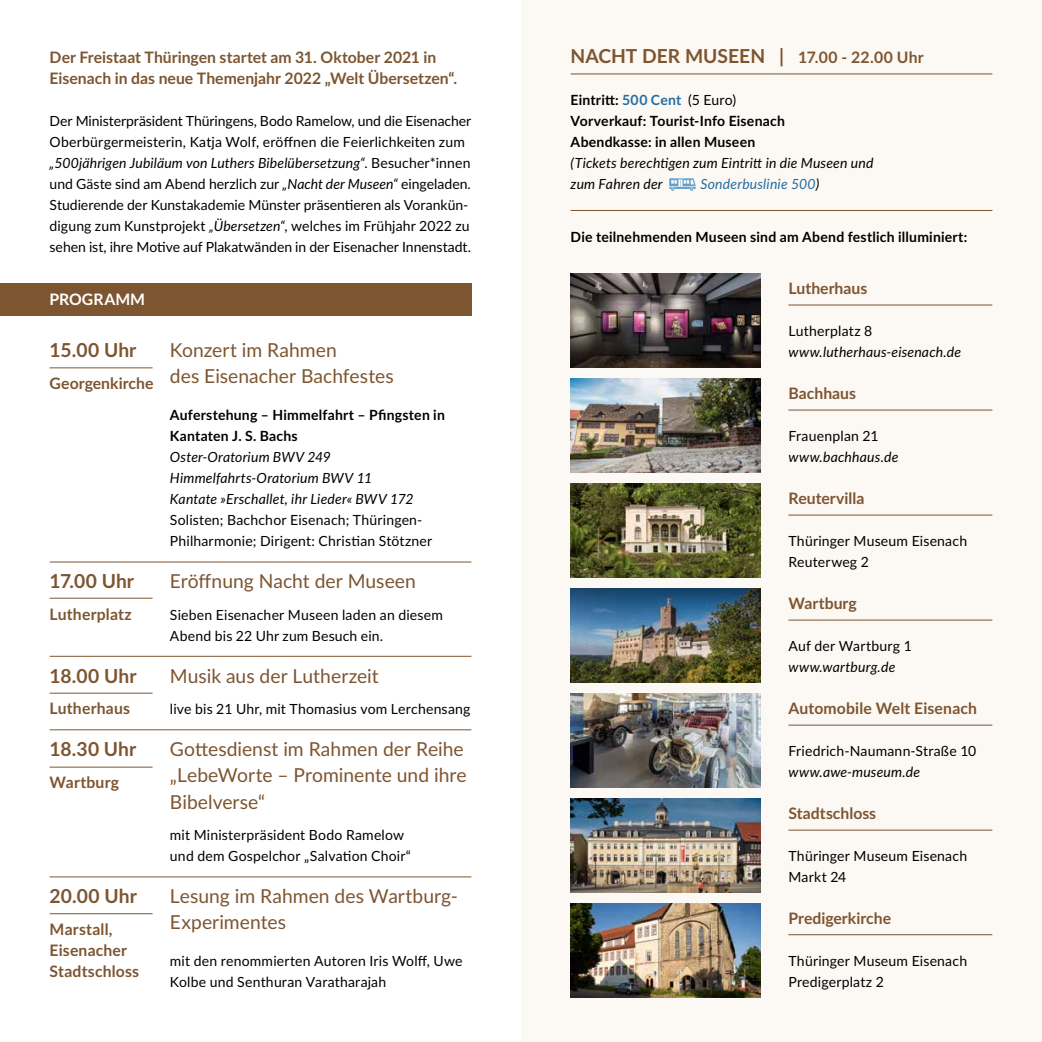
<style>
.page{position:relative;width:1042px;height:1042px;background:#fff}
.page>*{position:absolute;margin:0;border:0;box-sizing:border-box;transform-origin:0 0}
.t1{font:19.25px/26.2px "Lato";color:#7d5531}
.t2{font:700 19.25px "Lato";letter-spacing:.005em;color:#7d5531}
.t3{font:700 15.75px/21px "Lato";letter-spacing:.005em;color:#7d5531}
.t4{font:700 15.75px "Lato";letter-spacing:.005em;color:#fff}
.t5{font:14px/21px "Lato";letter-spacing:.01em;color:#000}
.t6{font:italic 14px/21px "Lato";letter-spacing:.015em;color:#000}
.t7{font:700 14px/21px "Lato";letter-spacing:.015em;color:#000}
.t8{font:italic 14px "Lato";letter-spacing:.015em;color:#256da1}
.s1{font-style:italic}
.s2{font-size:15.75px}
.s3{color:#256da1}
.s4{font-weight:400}
.s5{color:#000}
</style>
<div class="page">
<div style="left:0;top:284px;width:471px;height:32px;background:#7d5531"></div>
<div style="left:521px;top:0;width:521px;height:1042px;background:#fcf8f3"></div>
<hr style="left:50px;top:561px;width:421px;height:1px;background:#7d5531">
<hr style="left:50px;top:656px;width:421px;height:1px;background:#7d5531">
<hr style="left:570px;top:210px;width:422px;height:1px;background:#7d5531">
<hr style="left:570px;top:74px;width:422px;height:1px;background:#7d5531">
<hr style="left:50px;top:729px;width:421px;height:1px;background:#7d5531">
<hr style="left:50px;top:876px;width:421px;height:1px;background:#7d5531">
<hr style="left:50px;top:367px;width:103px;height:1px;background:#7d5531">
<hr style="left:788px;top:305px;width:204px;height:1px;background:#7d5531">
<hr style="left:788px;top:515px;width:204px;height:1px;background:#7d5531">
<hr style="left:788px;top:725px;width:204px;height:1px;background:#7d5531">
<hr style="left:788px;top:410px;width:204px;height:1px;background:#7d5531">
<hr style="left:788px;top:620px;width:204px;height:1px;background:#7d5531">
<hr style="left:788px;top:830px;width:204px;height:1px;background:#7d5531">
<hr style="left:788px;top:934px;width:204px;height:1px;background:#7d5531">
<hr style="left:50px;top:598px;width:103px;height:1px;background:#7d5531">
<hr style="left:50px;top:767px;width:103px;height:1px;background:#7d5531">
<hr style="left:50px;top:693px;width:103px;height:1px;background:#7d5531">
<hr style="left:50px;top:913px;width:103px;height:1px;background:#7d5531">
<img style="left:570px;top:273px;width:190px;height:94px">
<img style="left:570px;top:483px;width:190px;height:95px">
<img style="left:570px;top:588px;width:190px;height:94px">
<img style="left:570px;top:378px;width:190px;height:95px">
<img style="left:570px;top:693px;width:190px;height:94px">
<img style="left:570px;top:798px;width:190px;height:94px">
<img style="left:570px;top:903px;width:190px;height:95px">
<svg style="left:669px;top:178px;width:27px;height:13px"></svg>
<p class="t3" style="left:50px;top:46px;width:409px">Der Freistaat Thüringen startet am 31. Oktober 2021 in<br>Eisenach in das neue Themenjahr 2022 „Welt Übersetzen“.</p>
<p class="t5" style="left:50px;top:110px;width:423px">Der Ministerpräsident Thüringens, Bodo Ramelow, und die Eisenacher Oberbürgermeisterin, Katja Wolf, eröffnen die Feierlichkeiten zum <span class="s1">„500jährigen Jubiläum von Luthers Bibelübersetzung“</span>. Besucher*innen und Gäste sind am Abend herzlich zur <span class="s1">„Nacht der Museen“</span> eingeladen.<br>Studierende der Kunstakademie Münster präsentieren als Vorankün&shy;digung zum Kunstprojekt <span class="s1">„Übersetzen“</span>, welches im Frühjahr 2022 zu sehen ist, ihre Motive auf Plakatwänden in der Eisenacher Innenstadt.</p>
<p class="t4" style="left:50px;top:287px;width:97px">PROGRAMM</p>
<h1 class="t1" style="left:170px;top:336px;width:225px">Konzert im Rahmen<br>des Eisenacher Bachfestes</h1>
<p class="t7" style="left:170px;top:404px;width:276px">Auferstehung – Himmelfahrt – Pfingsten in<br>Kantaten J. S. Bachs</p>
<p class="t6" style="left:170px;top:446px;width:245px">Oster-Oratorium BWV 249<br>Himmelfahrts-Oratorium BWV 11<br>Kantate »Erschallet, ihr Lieder« BWV 172</p>
<p class="t5" style="left:170px;top:509px;width:264px">Solisten; Bachchor Eisenach; Thüringen-<br>Philharmonie; Dirigent: Christian Stötzner</p>
<h1 class="t1" style="left:170px;top:567px;width:247px">Eröffnung Nacht der Museen</h1>
<p class="t5" style="left:170px;top:603px;width:275px">Sieben Eisenacher Museen laden an diesem<br>Abend bis 22 Uhr zum Besuch ein.</p>
<h1 class="t1" style="left:170px;top:662px;width:210px">Musik aus der Lutherzeit</h1>
<p class="t5" style="left:170px;top:698px;width:302px">live bis 21 Uhr, mit Thomasius vom Lerchensang</p>
<h1 class="t1" style="left:170px;top:735px;width:298px">Gottesdienst im Rahmen der Reihe „LebeWorte – Prominente und ihre<br>Bibelverse“</h1>
<p class="t5" style="left:170px;top:824px;width:243px">mit Ministerpräsident Bodo Ramelow und dem Gospelchor „Salvation Choir“</p>
<h1 class="t1" style="left:170px;top:882px;width:289px">Lesung im Rahmen des Wartburg-<br>Experimentes</h1>
<p class="t5" style="left:170px;top:950px;width:294px">mit den renommierten Autoren Iris Wolff, Uwe<br>Kolbe und Senthuran Varatharajah</p>
<h1 class="t2" style="left:50px;top:336px;width:88px">15.00 Uhr</h1>
<p class="t3" style="left:50px;top:372px;width:105px">Georgenkirche</p>
<h1 class="t2" style="left:50px;top:567px;width:86px">17.00 Uhr</h1>
<p class="t3" style="left:50px;top:603px;width:83px">Lutherplatz</p>
<h1 class="t2" style="left:50px;top:661px;width:88px">18.00 Uhr</h1>
<p class="t3" style="left:50px;top:697px;width:82px">Lutherhaus</p>
<h1 class="t2" style="left:50px;top:735px;width:88px">18.30 Uhr</h1>
<p class="t3" style="left:50px;top:771px;width:71px">Wartburg</p>
<h1 class="t2" style="left:50px;top:882px;width:89px">20.00 Uhr</h1>
<p class="t3" style="left:50px;top:918px;width:91px">Marstall,<br>Eisenacher<br>Stadtschloss</p>
<h1 class="t2" style="left:570px;top:42px;width:354px">NACHT DER MUSEEN | <span class="s2">17.00 - 22.00 Uhr</span></h1>
<p class="t7" style="left:570px;top:89px;width:216px">Eintritt: <span class="s3">500 Cent</span> <span class="s4">(5 Euro)<br></span>Vorverkauf: Tourist-Info Eisenach<br>Abendkasse: in allen Museen</p>
<p class="t6" style="left:570px;top:152px;width:304px">(Tickets berechtigen zum Eintritt in die Museen und zum Fahren der</p>
<p class="t8" style="left:700px;top:174px;width:120px">Sonderbuslinie 500<span class="s5">)</span></p>
<p class="t7" style="left:570px;top:225px;width:398px">Die teilnehmenden Museen sind am Abend festlich illuminiert:</p>
<p class="t3" style="left:788px;top:277px;width:80px">Lutherhaus</p>
<p class="t5" style="left:788px;top:320px;width:85px">Lutherplatz 8</p>
<p class="t6" style="left:788px;top:341px;width:174px">www.lutherhaus-eisenach.de</p>
<p class="t3" style="left:788px;top:382px;width:69px">Bachhaus</p>
<p class="t5" style="left:788px;top:425px;width:92px">Frauenplan 21</p>
<p class="t6" style="left:788px;top:446px;width:111px">www.bachhaus.de</p>
<p class="t3" style="left:788px;top:487px;width:77px">Reutervilla</p>
<p class="t5" style="left:788px;top:530px;width:180px">Thüringer Museum Eisenach<br>Reuterweg 2</p>
<p class="t3" style="left:788px;top:592px;width:70px">Wartburg</p>
<p class="t5" style="left:788px;top:635px;width:125px">Auf der Wartburg 1</p>
<p class="t6" style="left:788px;top:656px;width:108px">www.wartburg.de</p>
<p class="t3" style="left:788px;top:697px;width:190px">Automobile Welt Eisenach</p>
<p class="t5" style="left:788px;top:740px;width:189px">Friedrich-Naumann-Straße 10</p>
<p class="t6" style="left:788px;top:761px;width:133px">www.awe-museum.de</p>
<p class="t3" style="left:788px;top:802px;width:89px">Stadtschloss</p>
<p class="t5" style="left:788px;top:845px;width:180px">Thüringer Museum Eisenach<br>Markt 24</p>
<p class="t3" style="left:788px;top:907px;width:104px">Predigerkirche</p>
<p class="t5" style="left:788px;top:950px;width:180px">Thüringer Museum Eisenach<br>Predigerplatz 2</p>
</div>
